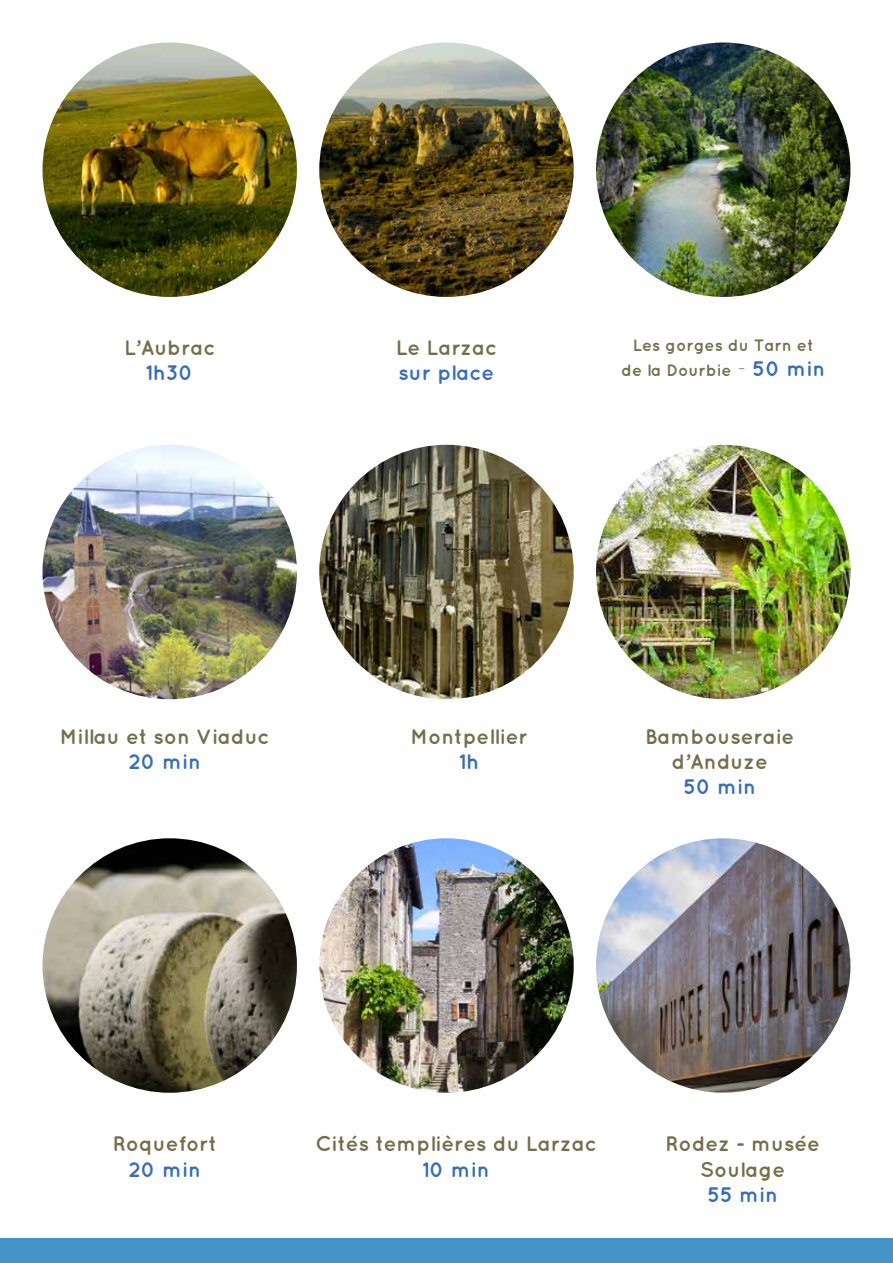
<style>
.page{position:relative;width:893px;height:1263px;background:#fff}
.page>*{position:absolute;margin:0;border:0;box-sizing:border-box;transform-origin:0 0}
.t1{font:700 21px/25.2px "Quicksand";color:#746e4b;text-align:center}
.t2{font:700 21px "Quicksand";color:#356cbe}
.t3{font:700 16.5px/25.2px "Quicksand";color:#746e4b;text-align:center}
.s1{font-weight:400;font-size:21px}
.s2{font-size:21px;color:#356cbe}
</style>
<div class="page">
<div style="left:0;top:1238px;width:893px;height:25px;background:#4492c8"></div>
<img style="left:43px;top:43px;width:254px;height:254px;border-radius:127px">
<img style="left:319px;top:43px;width:255px;height:254px;border-radius:127px">
<img style="left:43px;top:445px;width:254px;height:254px;border-radius:127px">
<img style="left:43px;top:838px;width:254px;height:255px;border-radius:127px">
<img style="left:596px;top:43px;width:254px;height:254px;border-radius:127px">
<img style="left:596px;top:445px;width:254px;height:254px;border-radius:127px">
<img style="left:596px;top:838px;width:254px;height:255px;border-radius:127px">
<img style="left:319px;top:445px;width:255px;height:254px;border-radius:127px">
<img style="left:319px;top:838px;width:255px;height:255px;border-radius:127px">
<p class="t1" style="left:124px;top:334px;width:93px">L’Aubrac</p>
<p class="t2" style="left:146px;top:360px;width:49px">1h30</p>
<p class="t1" style="left:396px;top:334px;width:103px">Le Larzac</p>
<p class="t2" style="left:399px;top:360px;width:97px">sur place</p>
<p class="t3" style="left:621px;top:332px;width:206px">Les gorges du Tarn et de la Dourbie <span class="s1">-</span> <span class="s2">50 min</span></p>
<p class="t1" style="left:60px;top:723px;width:211px">Millau et son Viaduc</p>
<p class="t2" style="left:129px;top:749px;width:74px">20 min</p>
<p class="t1" style="left:411px;top:723px;width:119px">Montpellier</p>
<p class="t2" style="left:459px;top:749px;width:21px">1h</p>
<p class="t1" style="left:645px;top:723px;width:151px">Bambouseraie d’Anduze</p>
<p class="t2" style="left:683px;top:774px;width:74px">50 min</p>
<p class="t1" style="left:113px;top:1131px;width:106px">Roquefort</p>
<p class="t2" style="left:129px;top:1156px;width:74px">20 min</p>
<p class="t1" style="left:315px;top:1131px;width:283px">Cités templières du Larzac</p>
<p class="t2" style="left:423px;top:1156px;width:68px">10 min</p>
<p class="t1" style="left:665px;top:1131px;width:156px">Rodez - musée<br>Soulage</p>
<p class="t2" style="left:707px;top:1182px;width:72px">55 min</p>
</div>
